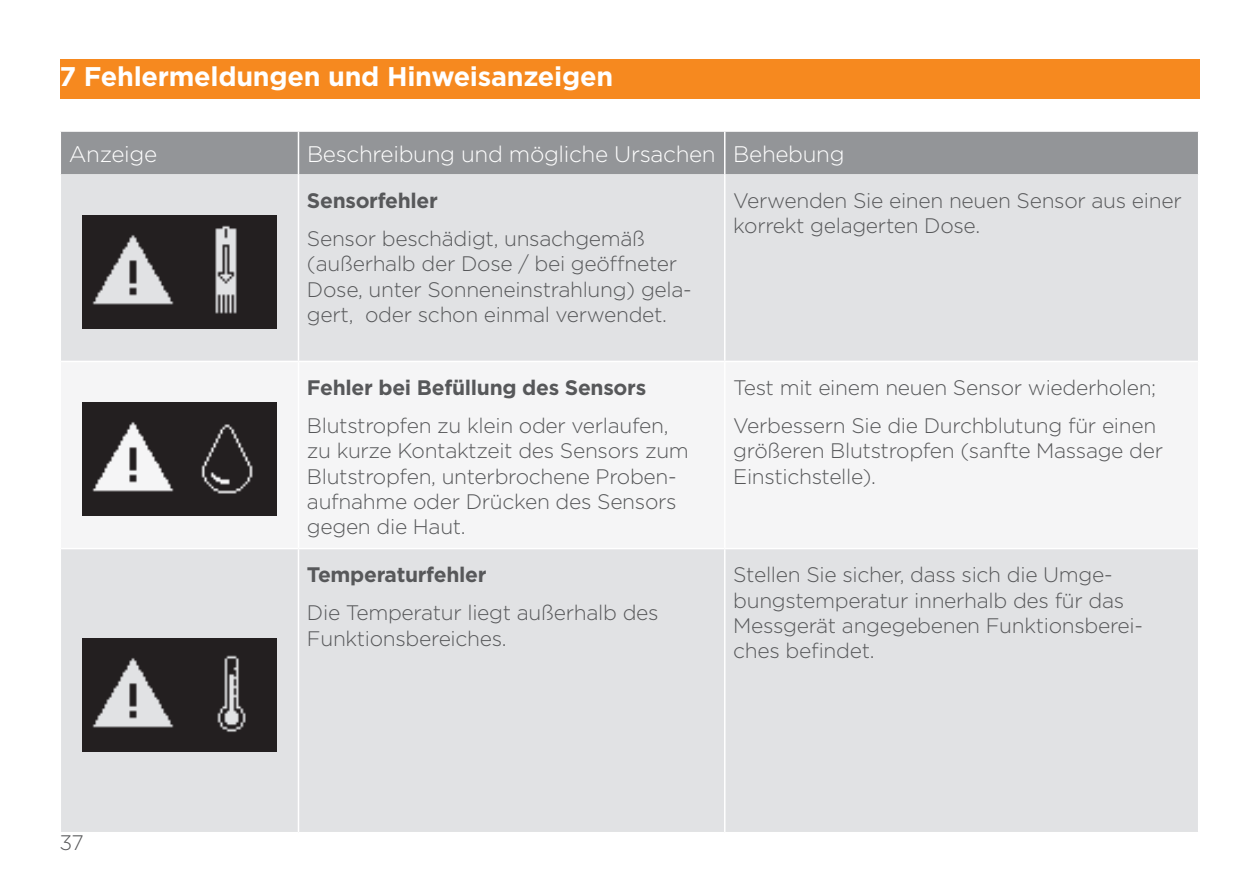
<style>
.page{position:relative;width:1259px;height:893px;background:#fff}
.page>*{position:absolute;margin:0;border:0;box-sizing:border-box;transform-origin:0 0}
.t1{font:700 27px "Gotham";letter-spacing:-.01em;color:#fff}
.t2{font:300 22.5px "Gotham";letter-spacing:-.015em;color:#fff}
.t3{font:300 21px/25.2px "Gotham";letter-spacing:-.015em;color:#57585a}
.t4{font:700 21px "Gotham";letter-spacing:-.015em;color:#57585a}
</style>
<div class="page">
<div style="left:60px;top:60px;width:1139px;height:39px;background:#f6891f"></div>
<div style="left:61px;top:132px;width:1137px;height:42px;background:#939598"></div>
<div style="left:61px;top:174px;width:1137px;height:187px;background:#e1e2e4"></div>
<div style="left:61px;top:549px;width:1137px;height:283px;background:#e1e2e4"></div>
<hr style="left:724px;top:549px;width:1px;height:283px;background:#fff">
<hr style="left:298px;top:174px;width:1px;height:187px;background:#fff">
<hr style="left:724px;top:174px;width:1px;height:187px;background:#fff">
<hr style="left:298px;top:132px;width:1px;height:42px;background:#fff">
<hr style="left:724px;top:132px;width:1px;height:42px;background:#fff">
<hr style="left:298px;top:549px;width:1px;height:283px;background:#fff">
<img style="left:83px;top:216px;width:193px;height:112px">
<img style="left:83px;top:403px;width:193px;height:112px">
<img style="left:83px;top:639px;width:193px;height:112px">
<p class="t1" style="left:60px;top:59px;width:555px">7 Fehlermeldungen und Hinweisanzeigen</p>
<p class="t2" style="left:69px;top:140px;width:90px">Anzeige</p>
<p class="t2" style="left:307px;top:140px;width:539px">Beschreibung und mögliche Ursachen Behebung</p>
<p class="t4" style="left:307px;top:187px;width:132px">Sensorfehler</p>
<p class="t3" style="left:307px;top:225px;width:386px">Sensor beschädigt, unsachgemäß (außerhalb der Dose / bei geöffneter Dose, unter Sonneneinstrahlung) gela&shy;gert, oder schon einmal verwendet.</p>
<p class="t3" style="left:733px;top:188px;width:450px">Verwenden Sie einen neuen Sensor aus einer korrekt gelagerten Dose.</p>
<p class="t3" style="left:60px;top:830px;width:26px">37</p>
<p class="t4" style="left:307px;top:374px;width:341px">Fehler bei Befüllung des Sensors</p>
<p class="t3" style="left:307px;top:413px;width:383px">Blutstropfen zu klein oder verlaufen, zu kurze Kontaktzeit des Sensors zum<br>Blutstropfen, unterbrochene Proben&shy;aufnahme oder Drücken des Sensors gegen die Haut.</p>
<p class="t4" style="left:307px;top:561px;width:181px">Temperaturfehler</p>
<p class="t3" style="left:307px;top:600px;width:353px">Die Temperatur liegt außerhalb des<br>Funktionsbereiches.</p>
<p class="t3" style="left:733px;top:368px;width:424px;line-height:37.8px">Test mit einem neuen Sensor wiederholen;<br>Verbessern Sie die Durchblutung für einen</p>
<p class="t3" style="left:733px;top:438px;width:431px">größeren Blutstropfen (sanfte Massage der<br>Einstichstelle).</p>
<p class="t3" style="left:733px;top:562px;width:411px">Stellen Sie sicher, dass sich die Umge&shy;bungstemperatur innerhalb des für das Messgerät angegebenen Funktionsberei&shy;ches befindet.</p>
</div>
